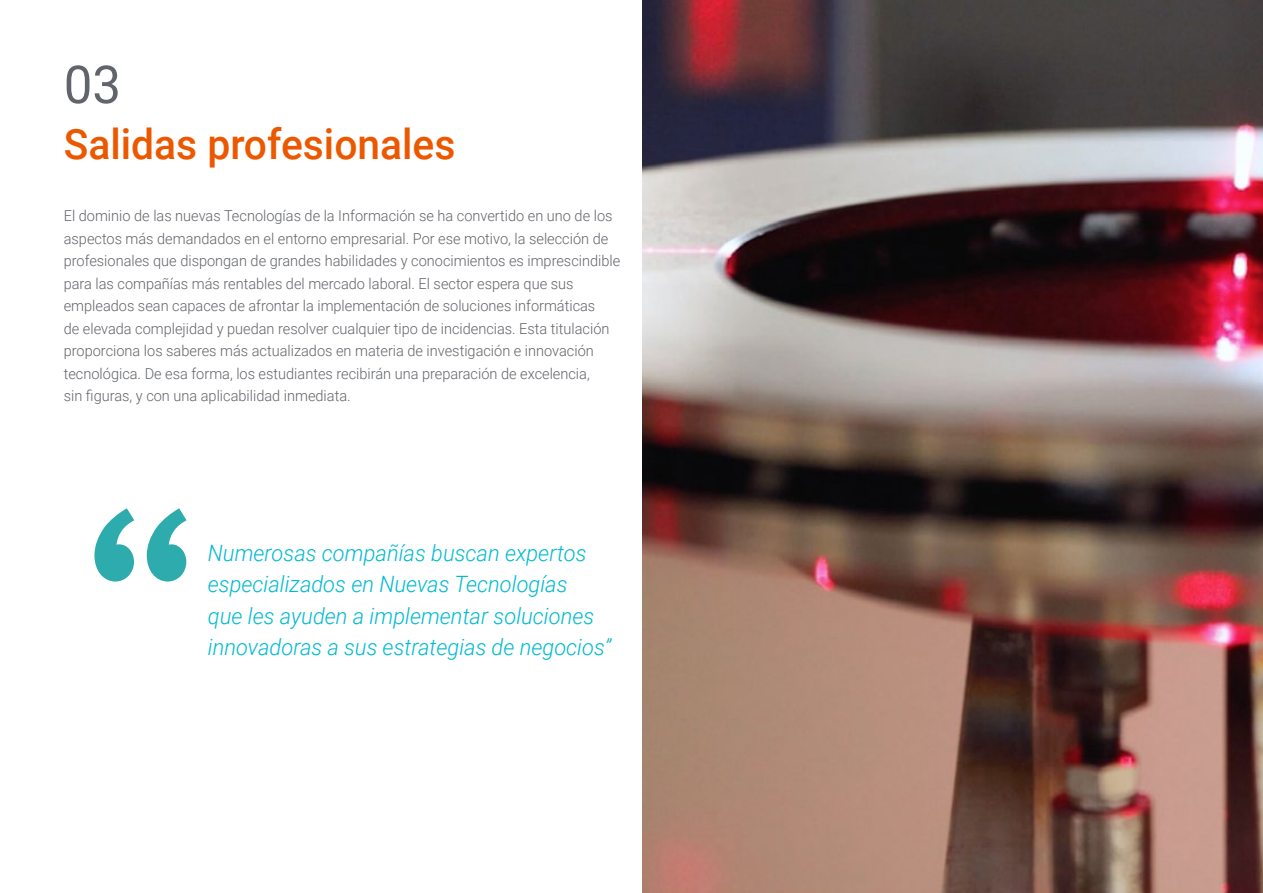
<style>
.page{position:relative;width:1263px;height:893px;background:#fff}
.page>*{position:absolute;margin:0;border:0;box-sizing:border-box;transform-origin:0 0}
.t1{font:52.5px "Roboto";color:#61646a}
.t2{font:500 42px "Roboto";color:#ec5800}
.t3{font:italic 300 22.5px/31.5px "Roboto";color:#00bacf}
.t4{font:300 15px/22.5px "Roboto";color:#61646a}
</style>
<div class="page">
<img style="left:642px;top:0;width:621px;height:893px">
<svg style="left:94px;top:508px;width:93px;height:73px"></svg>
<h1 class="t1" style="left:64px;top:48px;width:59px">03</h1>
<h2 class="t2" style="left:64px;top:115px;width:393px">Salidas profesionales</h2>
<p class="t4" style="left:64px;top:204px;width:558px">El dominio de las nuevas Tecnologías de la Información se ha convertido en uno de los aspectos más demandados en el entorno empresarial. Por ese motivo, la selección de profesionales que dispongan de grandes habilidades y conocimientos es imprescindible para las compañías más rentables del mercado laboral. El sector espera que sus empleados sean capaces de afrontar la implementación de soluciones informáticas<br>de elevada complejidad y puedan resolver cualquier tipo de incidencias. Esta titulación proporciona los saberes más actualizados en materia de investigación e innovación tecnológica. De esa forma, los estudiantes recibirán una preparación de excelencia,<br>sin figuras, y con una aplicabilidad inmediata.</p>
<h3 class="t3" style="left:208px;top:536px;width:405px">Numerosas compañías buscan expertos especializados en Nuevas Tecnologías<br>que les ayuden a implementar soluciones innovadoras a sus estrategias de negocios”</h3>
</div>
